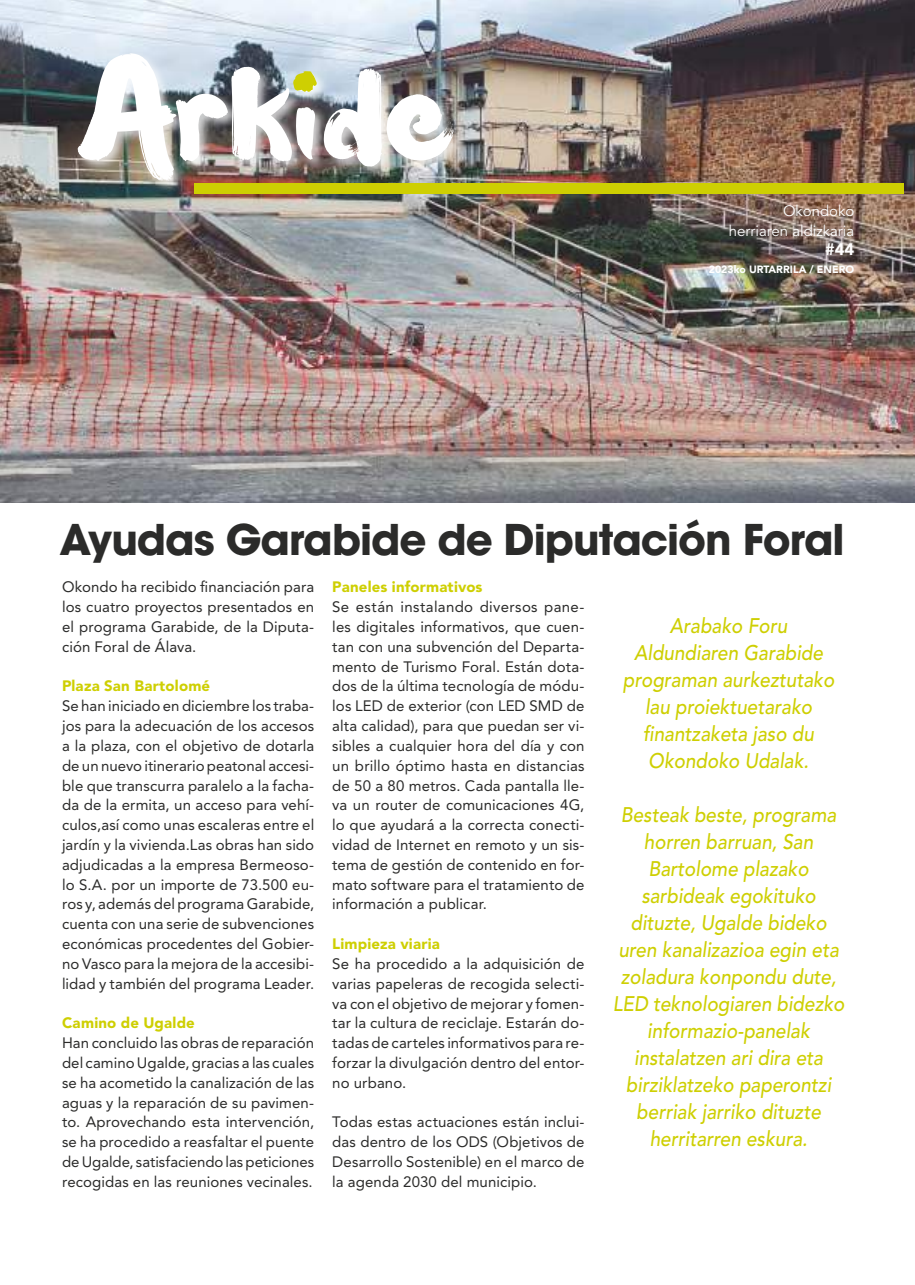
<style>
.page{position:relative;width:915px;height:1285px;background:#fff}
.page>*{position:absolute;margin:0;border:0;box-sizing:border-box;transform-origin:0 0}
.t1{font:135px "Waterlily";color:#fff;scale:1.11 1}
.t2{font:700 42px "Avant Garde LT";letter-spacing:-.025em;color:#2b2b2a}
.t3{font:italic 500 21px/27px "Avenir LT Std";color:#cecf02;text-align:center;scale:.9 1}
.t4{font:900 16.5px "Avenir LT Std";color:#fff}
.t5{font:15px/19.8px "Avenir LT Std";letter-spacing:.005em;color:#2b2b2a;text-align:justify}
.t6{font:900 15px "Avenir LT Std";letter-spacing:.01em;color:#cecf02}
.t7{font:15px/19.5px "Avenir LT Std";color:#fff;text-align:right}
.t8{font:900 10.5px "Avenir LT Std";color:#fff}
</style>
<div class="page">
<img style="left:0;top:0;width:914px;height:503px">
<div style="left:194px;top:184px;width:709px;height:10px;background:#cecf02"></div>
<div style="left:75px;top:50px;width:393px;height:143px;background:#fff;opacity:.75"></div>
<svg style="left:291px;top:71px;width:26px;height:22px"></svg>
<h1 class="t1" style="left:83px;top:53px;width:338px">Arkide</h1>
<p class="t7" style="left:728px;top:203px;width:127px">Okondoko herriaren aldizkaria</p>
<p class="t4" style="left:824px;top:240px;width:31px">#44</p>
<p class="t8" style="left:708px;top:264px;width:147px">2023ko URTARRILA / ENERO</p>
<h2 class="t2" style="left:60px;top:523px;width:786px">Ayudas Garabide de Diputación Foral</h2>
<p class="t5" style="left:62px;top:577px;width:253px">Okondo ha recibido financiación para los cuatro proyectos presentados en el programa Garabide, de la Diputa&shy;ción Foral de Álava.</p>
<p class="t6" style="left:62px;top:677px;width:150px">Plaza San Bartolomé</p>
<p class="t5" style="left:62px;top:696px;width:254px">Se han iniciado en diciembre los traba&shy;jos para la adecuación de los accesos a la plaza, con el objetivo de dotarla de un nuevo itinerario peatonal accesi&shy;ble que transcurra paralelo a la facha&shy;da de la ermita, un acceso para vehí&shy;culos,así como unas escaleras entre el jardín y la vivienda.Las obras han sido adjudicadas a la empresa Bermeoso&shy;lo S.A. por un importe de 73.500 eu&shy;ros y, además del programa Garabide, cuenta con una serie de subvenciones económicas procedentes del Gobier&shy;no Vasco para la mejora de la accesibi&shy;lidad y también del programa Leader.</p>
<p class="t6" style="left:62px;top:1014px;width:134px">Camino de Ugalde</p>
<p class="t5" style="left:62px;top:1033px;width:253px">Han concluido las obras de reparación del camino Ugalde, gracias a las cuales se ha acometido la canalización de las aguas y la reparación de su pavimen&shy;to. Aprovechando esta intervención, se ha procedido a reasfaltar el puente de Ugalde, satisfaciendo las peticiones recogidas en las reuniones vecinales.</p>
<p class="t6" style="left:332px;top:578px;width:152px">Paneles informativos</p>
<p class="t5" style="left:332px;top:597px;width:254px">Se están instalando diversos pane&shy;les digitales informativos, que cuen&shy;tan con una subvención del Departa&shy;mento de Turismo Foral. Están dota&shy;dos de la última tecnología de módu&shy;los LED de exterior (con LED SMD de alta calidad), para que puedan ser vi&shy;sibles a cualquier hora del día y con un brillo óptimo hasta en distancias de 50 a 80 metros. Cada pantalla lle&shy;va un router de comunicaciones 4G, lo que ayudará a la correcta conecti&shy;vidad de Internet en remoto y un sis&shy;tema de gestión de contenido en for&shy;mato software para el tratamiento de información a publicar.</p>
<p class="t6" style="left:332px;top:935px;width:109px">Limpieza viaria</p>
<p class="t5" style="left:332px;top:953px;width:253px">Se ha procedido a la adquisición de varias papeleras de recogida selecti&shy;va con el objetivo de mejorar y fomen&shy;tar la cultura de reciclaje. Estarán do&shy;tadas de carteles informativos para re&shy;forzar la divulgación dentro del entor&shy;no urbano.</p>
<p class="t5" style="left:332px;top:1112px;width:253px">Todas estas actuaciones están inclui&shy;das dentro de los ODS (Objetivos de Desarrollo Sostenible) en el marco de la agenda 2030 del municipio.</p>
<h3 class="t3" style="left:622px;top:614px;width:236px">Arabako Foru<br>Aldundiaren Garabide programan aurkeztutako lau proiektuetarako finantzaketa jaso du<br>Okondoko Udalak.</h3>
<p class="t3" style="left:612px;top:803px;width:259px">Besteak beste, programa horren barruan, San<br>Bartolome plazako sarbideak egokituko dituzte, Ugalde bideko uren kanalizazioa egin eta zoladura konpondu dute,<br>LED teknologiaren bidezko informazio-panelak instalatzen ari dira eta birziklatzeko paperontzi berriak jarriko dituzte herritarren eskura.</p>
</div>
